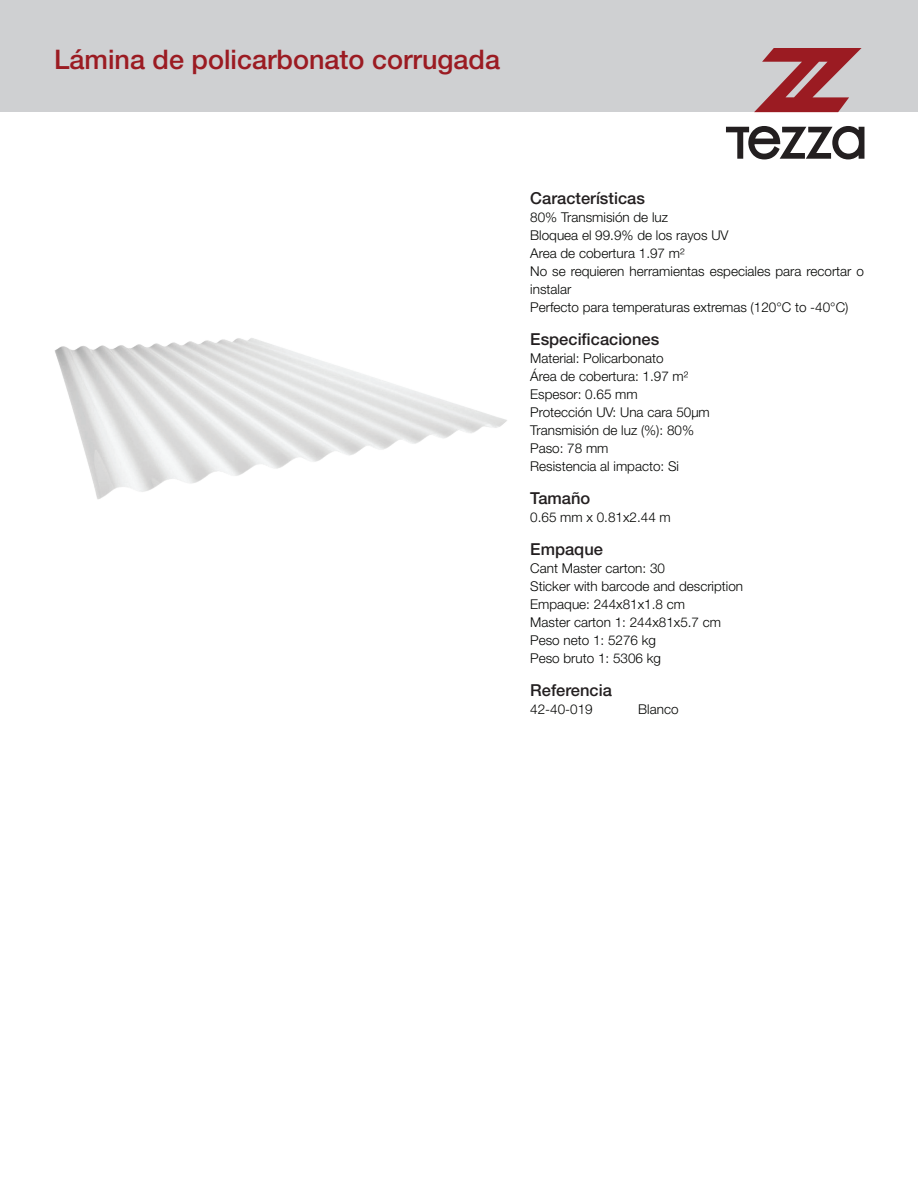
<style>
.page{position:relative;width:918px;height:1188px;background:#fff}
.page>*{position:absolute;margin:0;border:0;box-sizing:border-box;transform-origin:0 0}
.t1{font:500 27px "Helvetica Neue LT Pro";color:#9b1b22}
.t2{font:500 16.5px "Helvetica Neue LT Pro";color:#231f20}
.t3{font:300 13.5px/18px "Helvetica Neue LT Pro";color:#040503}
</style>
<div class="page">
<div style="left:0;top:0;width:918px;height:111px;background:#cfd0d2"></div>
<svg style="left:754px;top:48px;width:108px;height:64px"></svg>
<svg style="left:726px;top:126px;width:138px;height:33px"></svg>
<img style="left:55px;top:338px;width:452px;height:162px">
<h1 class="t1" style="left:54px;top:44px;width:448px">Lámina de policarbonato corrugada</h1>
<p class="t2" style="left:530px;top:188px;width:116px">Características</p>
<p class="t3" style="left:530px;top:208px;width:335px">80% Transmisión de luz<br>Bloquea el 99.9% de los rayos UV<br>Area de cobertura 1.97 m²<br>No se requieren herramientas especiales para recortar o instalar<br>Perfecto para temperaturas extremas (120°C to -40°C)</p>
<p class="t2" style="left:530px;top:329px;width:131px">Especificaciones</p>
<p class="t3" style="left:530px;top:349px;width:181px">Material: Policarbonato<br>Área de cobertura: 1.97 m²<br>Espesor: 0.65 mm<br>Protección UV: Una cara 50µm<br>Transmisión de luz (%): 80%<br>Paso: 78 mm<br>Resistencia al impacto: Si</p>
<p class="t2" style="left:530px;top:488px;width:62px">Tamaño</p>
<p class="t3" style="left:530px;top:508px;width:142px">0.65 mm x 0.81x2.44 m</p>
<p class="t2" style="left:530px;top:539px;width:74px">Empaque</p>
<p class="t3" style="left:530px;top:559px;width:214px">Cant Master carton: 30<br>Sticker with barcode and description<br>Empaque: 244x81x1.8 cm<br>Master carton 1: 244x81x5.7 cm<br>Peso neto 1: 5276 kg<br>Peso bruto 1: 5306 kg</p>
<p class="t2" style="left:530px;top:680px;width:83px">Referencia</p>
<p class="t3" style="left:530px;top:700px;width:64px">42-40-019</p>
<p class="t3" style="left:638px;top:700px;width:42px">Blanco</p>
</div>
